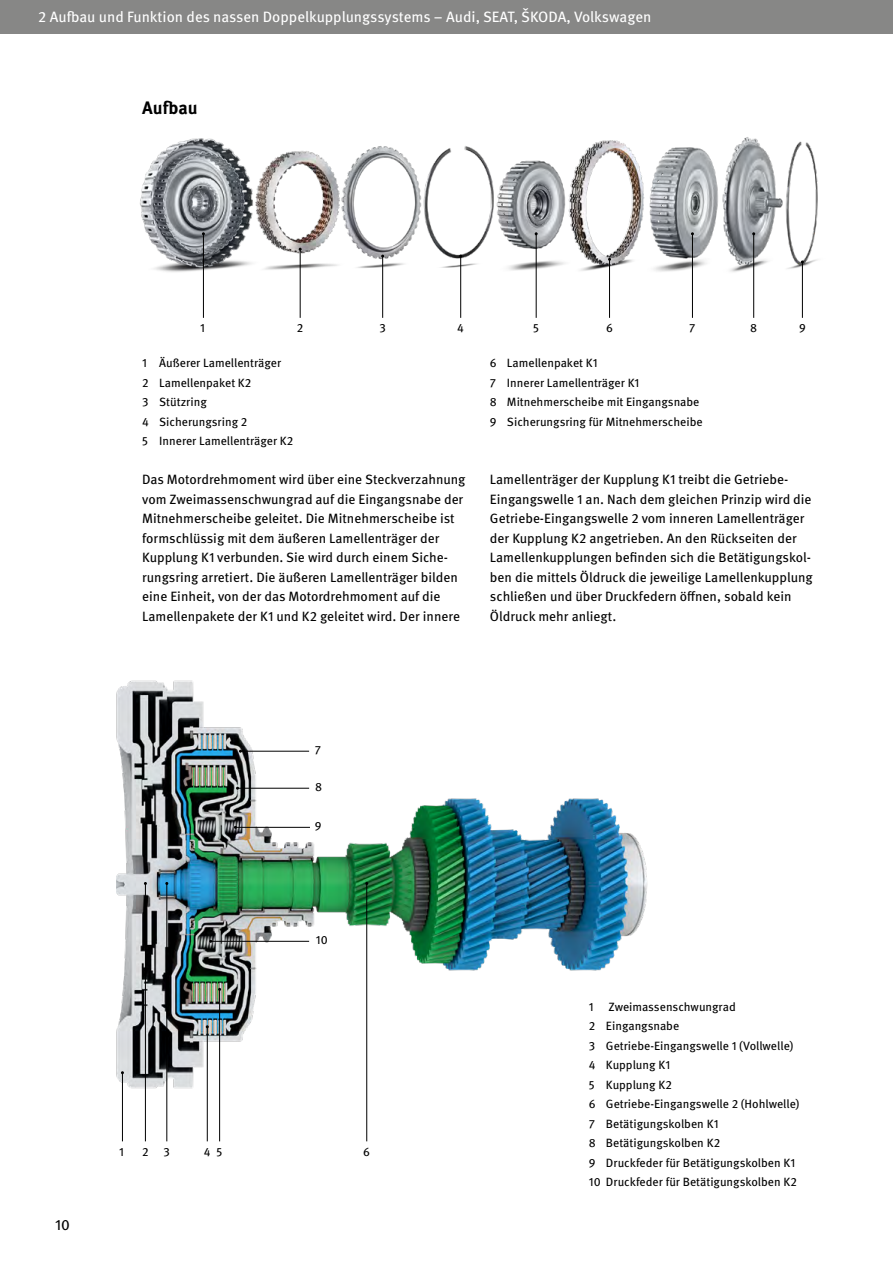
<style>
.page{position:relative;width:893px;height:1263px;background:#fff}
.page>*{position:absolute;margin:0;border:0;box-sizing:border-box;transform-origin:0 0}
.t1{font:700 18px "Meta OT";color:#000}
.t2{font:15px "Meta OT";letter-spacing:-.005em;color:#fff}
.t3{font:15px "Meta OT";color:#000}
.t4{font:13.5px/19.5px "Meta OT";color:#000}
.t5{font:12px/19.5px "Meta OT";color:#000}
</style>
<div class="page">
<div style="left:0;top:0;width:893px;height:34px;background:#878786"></div>
<img style="left:140px;top:137px;width:678px;height:144px">
<hr style="left:382px;top:256px;width:1px;height:62px;background:#000">
<hr style="left:300px;top:249px;width:1px;height:69px;background:#000">
<hr style="left:203px;top:234px;width:1px;height:84px;background:#000">
<hr style="left:460px;top:256px;width:1px;height:62px;background:#000">
<hr style="left:536px;top:234px;width:1px;height:84px;background:#000">
<hr style="left:609px;top:259px;width:1px;height:59px;background:#000">
<hr style="left:692px;top:234px;width:1px;height:84px;background:#000">
<hr style="left:753px;top:234px;width:1px;height:84px;background:#000">
<hr style="left:802px;top:262px;width:1px;height:56px;background:#000">
<img style="left:117px;top:680px;width:531px;height:451px">
<hr style="left:166px;top:883px;width:1px;height:258px;background:#000">
<hr style="left:145px;top:883px;width:1px;height:258px;background:#000">
<hr style="left:122px;top:1073px;width:1px;height:68px;background:#000">
<hr style="left:207px;top:1027px;width:1px;height:114px;background:#000">
<hr style="left:219px;top:989px;width:1px;height:152px;background:#000">
<hr style="left:366px;top:883px;width:1px;height:258px;background:#000">
<hr style="left:240px;top:751px;width:69px;height:1px;background:#000">
<hr style="left:238px;top:788px;width:71px;height:1px;background:#000">
<hr style="left:235px;top:827px;width:75px;height:1px;background:#000">
<hr style="left:211px;top:941px;width:98px;height:1px;background:#000">
<p class="t2" style="left:38px;top:8px;width:615px">2 Aufbau und Funktion des nassen Doppelkupplungssystems – Audi, SEAT, ŠKODA, Volkswagen</p>
<h1 class="t1" style="left:142px;top:96px;width:57px">Aufbau</h1>
<p class="t5" style="left:200px;top:318px;width:6px">1</p>
<p class="t5" style="left:297px;top:318px;width:8px">2</p>
<p class="t5" style="left:379px;top:318px;width:8px">3</p>
<p class="t5" style="left:457px;top:318px;width:8px">4</p>
<p class="t5" style="left:533px;top:318px;width:7px">5</p>
<p class="t5" style="left:606px;top:318px;width:8px">6</p>
<p class="t5" style="left:689px;top:318px;width:8px">7</p>
<p class="t5" style="left:750px;top:318px;width:9px">8</p>
<p class="t5" style="left:799px;top:318px;width:8px">9</p>
<p class="t5" style="left:142px;top:354px;width:153px">1 Äußerer Lamellenträger<br>2 Lamellenpaket K2<br>3 Stützring<br>4 Sicherungsring 2<br>5 Innerer Lamellenträger K2</p>
<p class="t5" style="left:490px;top:354px;width:214px">6 Lamellenpaket K1<br>7 Innerer Lamellenträger K1<br>8 Mitnehmerscheibe mit Eingangsnabe<br>9 Sicherungsring für Mitnehmerscheibe</p>
<p class="t3" style="left:55px;top:1215px;width:16px">10</p>
<p class="t4" style="left:142px;top:470px;width:325px">Das Motordrehmoment wird über eine Steckverzahnung vom Zweimassenschwungrad auf die Eingangsnabe der Mitnehmerscheibe geleitet. Die Mitnehmerscheibe ist formschlüssig mit dem äußeren Lamellenträger der Kupplung K1 verbunden. Sie wird durch einem Siche&shy;rungsring arretiert. Die äußeren Lamellenträger bilden eine Einheit, von der das Motordrehmoment auf die Lamellenpakete der K1 und K2 geleitet wird. Der innere</p>
<p class="t4" style="left:490px;top:470px;width:324px">Lamellenträger der Kupplung K1 treibt die Getriebe-Eingangswelle 1 an. Nach dem gleichen Prinzip wird die Getriebe-Eingangswelle 2 vom inneren Lamellenträger der Kupplung K2 angetrieben. An den Rückseiten der Lamellenkupplungen befinden sich die Betätigungskol&shy;ben die mittels Öldruck die jeweilige Lamellenkupplung schließen und über Druckfedern öffnen, sobald kein Öldruck mehr anliegt.</p>
<p class="t5" style="left:315px;top:740px;width:8px">7</p>
<p class="t5" style="left:315px;top:777px;width:9px">8</p>
<p class="t5" style="left:315px;top:816px;width:8px">9</p>
<p class="t5" style="left:316px;top:930px;width:13px">10</p>
<p class="t5" style="left:119px;top:1142px;width:6px">1</p>
<p class="t5" style="left:142px;top:1142px;width:29px">2 3</p>
<p class="t5" style="left:204px;top:1142px;width:20px">4 5</p>
<p class="t5" style="left:363px;top:1142px;width:8px">6</p>
<p class="t5" style="left:589px;top:997px;width:212px">1 Zweimassenschwungrad<br>2 Eingangsnabe<br>3 Getriebe-Eingangswelle 1 (Vollwelle)<br>4 Kupplung K1<br>5 Kupplung K2<br>6 Getriebe-Eingangswelle 2 (Hohlwelle)<br>7 Betätigungskolben K1<br>8 Betätigungskolben K2<br>9 Druckfeder für Betätigungskolben K1<br>10 Druckfeder für Betätigungskolben K2</p>
</div>
